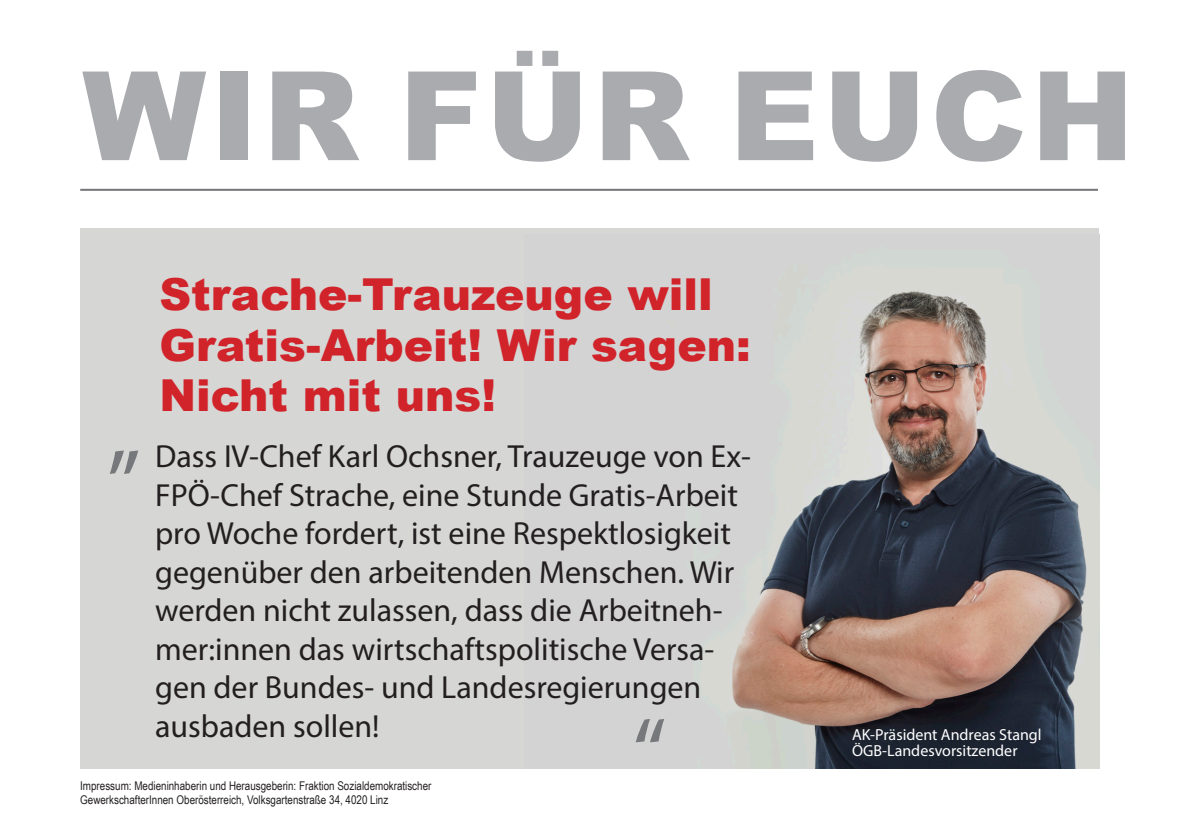
<style>
.page{position:relative;width:1191px;height:840px;background:#fff}
.page>*{position:absolute;margin:0;border:0;box-sizing:border-box;transform-origin:0 0}
.t1{font:900 123.6px "Arial";letter-spacing:.035em;color:#aaabaf}
.t2{font:96px "Myriad Pro";color:#76787b}
.t3{font:900 44px/50px "Arial";color:#d1232a}
.t4{font:32px/38.4px "Myriad Pro";color:#231f20}
.t5{font:16px/16px "Myriad Pro";color:#fff}
.t6{font:12px/14.4px "Arial Narrow";color:#231f20}
</style>
<div class="page">
<hr style="left:80px;top:189px;width:1018px;height:2px;background:#76787b">
<div style="left:80px;top:228px;width:1019px;height:540px;background:#d6d6d4"></div>
<img style="left:732px;top:291px;width:355px;height:477px">
<h1 class="t1" style="left:82px;top:26px;width:1053px">WIR FÜR EUCH</h1>
<h2 class="t2" style="left:108px;top:371px;width:36px">„</h2>
<h3 class="t3" style="left:159px;top:268px;width:593px">Strache-Trauzeuge will<br>Gratis-Arbeit! Wir sagen:<br>Nicht mit uns!</h3>
<p class="t4" style="left:155px;top:436px;width:597px">Dass IV-Chef Karl Ochsner, Trauzeuge von Ex-FPÖ-Chef Strache, eine Stunde Gratis-Arbeit pro Woche fordert, ist eine Respektlosigkeit gegenüber den arbeitenden Menschen. Wir werden nicht zulassen, dass die Arbeitneh&shy;mer:innen das wirtschaftspolitische Versa&shy;gen der Bundes- und Landesregierungen ausbaden sollen!</p>
<h2 class="t2" style="left:666px;top:821px;width:36px;rotate:-180deg">„</h2>
<p class="t5" style="left:852px;top:726px;width:191px">AK-Präsident Andreas Stangl<br>ÖGB-Landesvorsitzender</p>
<p class="t6" style="left:80px;top:777px;width:353px">Impressum: Medieninhaberin und Herausgeberin: Fraktion Sozialdemokratischer<br>GewerkschafterInnen Oberösterreich, Volksgartenstraße 34, 4020 Linz</p>
</div>
